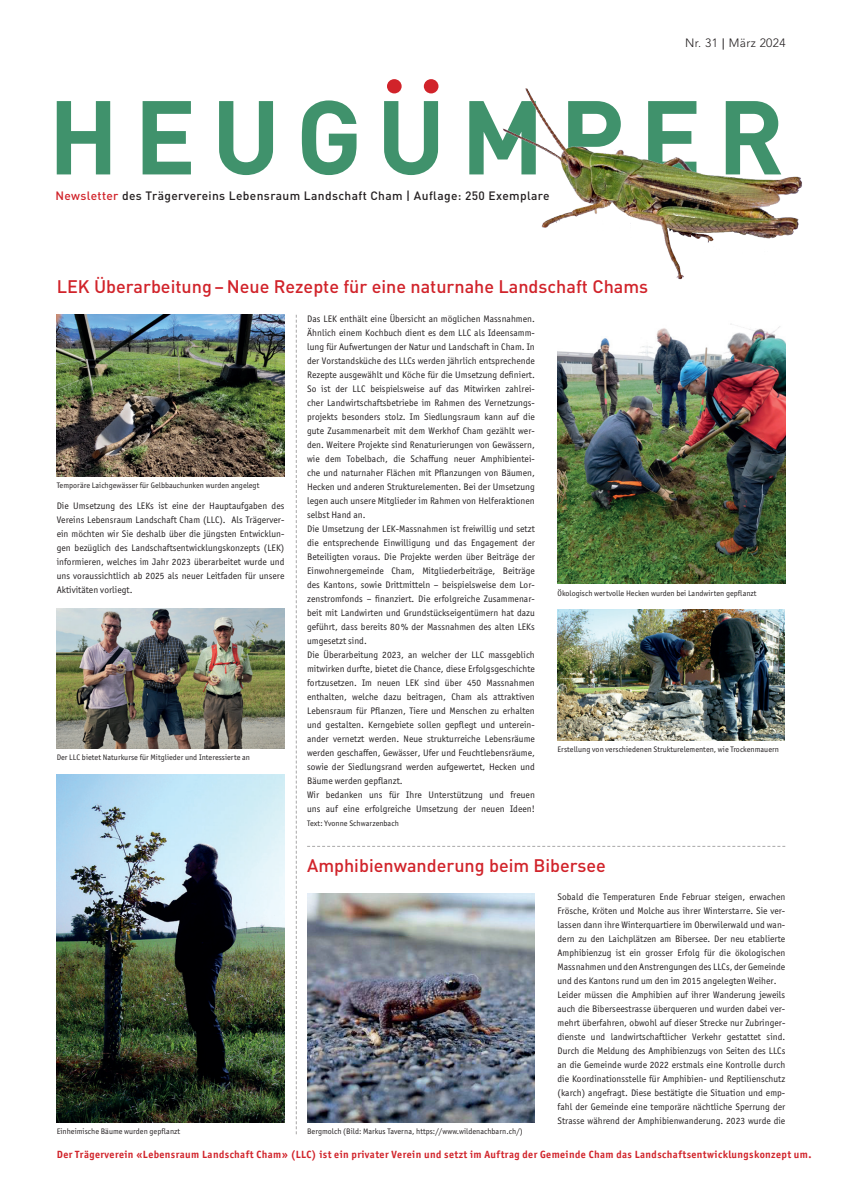
<style>
.page{position:relative;width:842px;height:1191px;background:#fff}
.page>*{position:absolute;margin:0;border:0;box-sizing:border-box;transform-origin:0 0}
.t1{font:700 103px "DIN Pro";letter-spacing:.15em;color:#40926c}
.t2{font:500 18px "DIN Pro";color:#d1232a}
.t3{font:500 12px "DIN Pro";letter-spacing:.03em;color:#231f20}
.t4{font:300 12px "Avenir LT Std";letter-spacing:.03em;color:#231f20}
.t5{font:700 10.5px "Officina Sans ITC Pro";letter-spacing:.04em;color:#d1232a}
.t6{font:9.5px/14px "Officina Sans ITC Pro";letter-spacing:.005em;color:#231f20}
.t7{font:8px "Officina Sans ITC Pro";letter-spacing:.005em;color:#231f20}
.s1{font-family:"Arial";font-weight:400}
.s2{color:#d1232a}
</style>
<div class="page">
<div style="left:387px;top:79px;width:15px;height:14px;background:#d1232a;border-radius:50%"></div>
<div style="left:424px;top:79px;width:14px;height:14px;background:#d1232a;border-radius:50%"></div>
<img style="left:503px;top:88px;width:299px;height:192px">
<svg style="left:307px;top:846px;width:478px;height:1px"></svg>
<img style="left:57px;top:315px;width:227px;height:162px">
<img style="left:57px;top:608px;width:227px;height:141px">
<img style="left:57px;top:774px;width:227px;height:348px">
<img style="left:557px;top:609px;width:227px;height:131px">
<img style="left:557px;top:324px;width:228px;height:260px">
<img style="left:307px;top:893px;width:228px;height:229px">
<svg style="left:296px;top:315px;width:1px;height:819px"></svg>
<p class="t4" style="left:685px;top:36px;width:102px">Nr. 31 <span class="s1">|</span> März 2024</p>
<h1 class="t1" style="left:48px;top:67px;width:738px">HEUGUMPER</h1>
<p class="t3" style="left:56px;top:187px;width:496px"><span class="s2">Newsletter</span> des Trägervereins Lebensraum Landschaft Cham | Auflage: 250 Exemplare</p>
<h2 class="t2" style="left:57px;top:274px;width:593px">LEK Überarbeitung – Neue Rezepte für eine naturnahe Landschaft Chams</h2>
<p class="t7" style="left:57px;top:481px;width:204px">Temporäre Laichgewässer für Gelbbauchunken wurden angelegt</p>
<p class="t6" style="left:57px;top:499px;width:229px;text-align:justify">Die Umsetzung des LEKs ist eine der Hauptaufgaben des Vereins Lebensraum Landschaft Cham (LLC). Als Trägerver&shy;ein möchten wir Sie deshalb über die jüngsten Entwicklun&shy;gen bezüglich des Landschaftsentwicklungskonzepts (LEK) informieren, welches im Jahr 2023 überarbeitet wurde und uns voraussichtlich ab 2025 als neuer Leitfaden für unsere Aktivitäten vorliegt.</p>
<p class="t7" style="left:57px;top:752px;width:195px">Der LLC bietet Naturkurse für Mitglieder und Interessierte an</p>
<p class="t7" style="left:57px;top:1126px;width:125px">Einheimische Bäume wurden gepflanzt</p>
<p class="t6" style="left:307px;top:311px;width:229px">Das LEK enthält eine Übersicht an möglichen Massnahmen.<br>Ähnlich einem Kochbuch dient es dem LLC als Ideensamm&shy;lung für Aufwertungen der Natur und Landschaft in Cham. In der Vorstandsküche des LLCs werden jährlich entsprechende Rezepte ausgewählt und Köche für die Umsetzung definiert.<br>So ist der LLC beispielsweise auf das Mitwirken zahlrei&shy;cher Landwirtschaftsbetriebe im Rahmen des Vernetzungs&shy;projekts besonders stolz. Im Siedlungsraum kann auf die gute Zusammenarbeit mit dem Werkhof Cham gezählt wer&shy;den. Weitere Projekte sind Renaturierungen von Gewässern, wie dem Tobelbach, die Schaffung neuer Amphibientei&shy;che und naturnaher Flächen mit Pflanzungen von Bäumen, Hecken und anderen Strukturelementen. Bei der Umsetzung legen auch unsere Mitglieder im Rahmen von Helferaktionen selbst Hand an.<br>Die Umsetzung der LEK-Massnahmen ist freiwillig und setzt die entsprechende Einwilligung und das Engagement der Beteiligten voraus. Die Projekte werden über Beiträge der Einwohnergemeinde Cham, Mitgliederbeiträge, Beiträge des Kantons, sowie Drittmitteln – beispielsweise dem Lor&shy;zenstromfonds – finanziert. Die erfolgreiche Zusammenar&shy;beit mit Landwirten und Grundstückseigentümern hat dazu geführt, dass bereits 80% der Massnahmen des alten LEKs umgesetzt sind.<br>Die Überarbeitung 2023, an welcher der LLC massgeblich mitwirken durfte, bietet die Chance, diese Erfolgsgeschichte fortzusetzen. Im neuen LEK sind über 450 Massnahmen enthalten, welche dazu beitragen, Cham als attraktiven Lebensraum für Pflanzen, Tiere und Menschen zu erhalten und gestalten. Kerngebiete sollen gepflegt und unterein&shy;ander vernetzt werden. Neue strukturreiche Lebensräume werden geschaffen, Gewässer, Ufer und Feuchtlebensräume, sowie der Siedlungsrand werden aufgewertet, Hecken und Bäume werden gepflanzt.<br>Wir bedanken uns für Ihre Unterstützung und freuen uns auf eine erfolgreiche Umsetzung der neuen Ideen!</p>
<p class="t7" style="left:307px;top:818px;width:93px">Text: Yvonne Schwarzenbach</p>
<p class="t7" style="left:557px;top:588px;width:201px">Ökologisch wertvolle Hecken wurden bei Landwirten gepflanzt</p>
<p class="t7" style="left:557px;top:745px;width:223px">Erstellung von verschiedenen Strukturelementen, wie Trockenmauern</p>
<h2 class="t2" style="left:307px;top:853px;width:300px">Amphibienwanderung beim Bibersee</h2>
<p class="t7" style="left:307px;top:1126px;width:217px">Bergmolch (Bild: Markus Taverna, https://www.wildenachbarn.ch/)</p>
<p class="t6" style="left:557px;top:890px;width:229px">Sobald die Temperaturen Ende Februar steigen, erwachen Frösche, Kröten und Molche aus ihrer Winterstarre. Sie ver&shy;lassen dann ihre Winterquartiere im Oberwilerwald und wan&shy;dern zu den Laichplätzen am Bibersee. Der neu etablierte Amphibienzug ist ein grosser Erfolg für die ökologischen Massnahmen und den Anstrengungen des LLCs, der Gemeinde und des Kantons rund um den im 2015 angelegten Weiher.<br>Leider müssen die Amphibien auf ihrer Wanderung jeweils auch die Biberseestrasse überqueren und wurden dabei ver&shy;mehrt überfahren, obwohl auf dieser Strecke nur Zubringer&shy;dienste und landwirtschaftlicher Verkehr gestattet sind.<br>Durch die Meldung des Amphibienzugs von Seiten des LLCs an die Gemeinde wurde 2022 erstmals eine Kontrolle durch die Koordinationsstelle für Amphibien- und Reptilienschutz (karch) angefragt. Diese bestätigte die Situation und emp&shy;fahl der Gemeinde eine temporäre nächtliche Sperrung der Strasse während der Amphibienwanderung. 2023 wurde die</p>
<p class="t5" style="left:57px;top:1148px;width:756px">Der Trägerverein «Lebensraum Landschaft Cham» (LLC) ist ein privater Verein und setzt im Auftrag der Gemeinde Cham das Landschaftsentwicklungskonzept um.</p>
</div>
